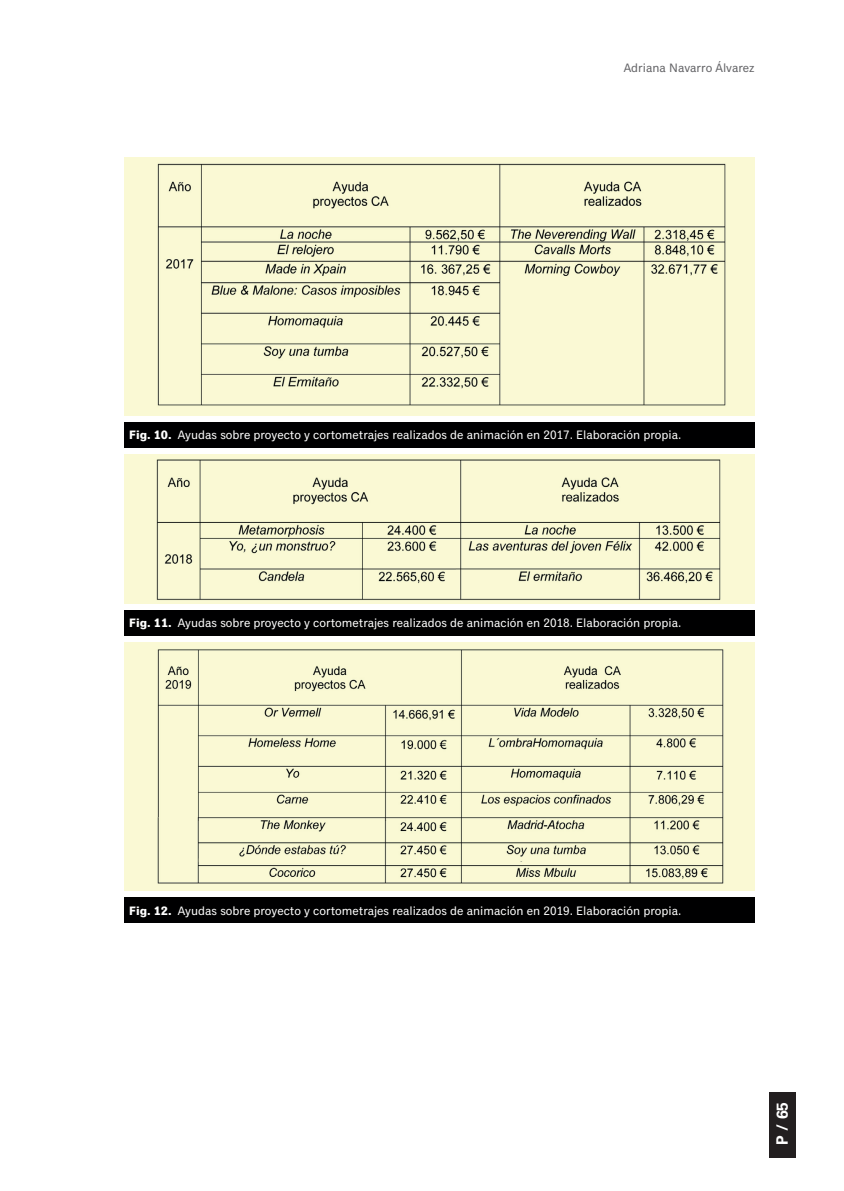
<style>
.page{position:relative;width:844px;height:1191px;background:#fff}
.page>*{position:absolute;margin:0;border:0;box-sizing:border-box;transform-origin:0 0}
.t1{font:700 15.75px "Univers LT Std";color:#fff}
.t2{font:12.25px "Classic Grotesque Pro";color:#fff}
.t3{font:12.25px "Classic Grotesque Pro";color:#636366}
.s1{font-weight:700}
</style>
<div class="page">
<img style="left:124px;top:158px;width:630px;height:258px">
<img style="left:124px;top:455px;width:630px;height:149px">
<img style="left:124px;top:642px;width:630px;height:248px">
<div style="left:124px;top:422px;width:630px;height:25px;background:#000001"></div>
<div style="left:124px;top:610px;width:630px;height:25px;background:#000001"></div>
<div style="left:124px;top:898px;width:630px;height:25px;background:#000001"></div>
<div style="left:768px;top:1092px;width:27px;height:65px;background:#231f20"></div>
<p class="t3" style="left:623px;top:61px;width:132px">Adriana Navarro Álvarez</p>
<p class="t2" style="left:129px;top:428px;width:553px"><span class="s1">Fig. 10.</span> Ayudas sobre proyecto y cortometrajes realizados de animación en 2017. Elaboración propia.</p>
<p class="t2" style="left:129px;top:616px;width:553px"><span class="s1">Fig. 11.</span> Ayudas sobre proyecto y cortometrajes realizados de animación en 2018. Elaboración propia.</p>
<p class="t2" style="left:129px;top:903px;width:553px"><span class="s1">Fig. 12.</span> Ayudas sobre proyecto y cortometrajes realizados de animación en 2019. Elaboración propia.</p>
<p class="t1" style="left:772px;top:1144px;width:44px;rotate:-90deg">P / 65</p>
</div>
